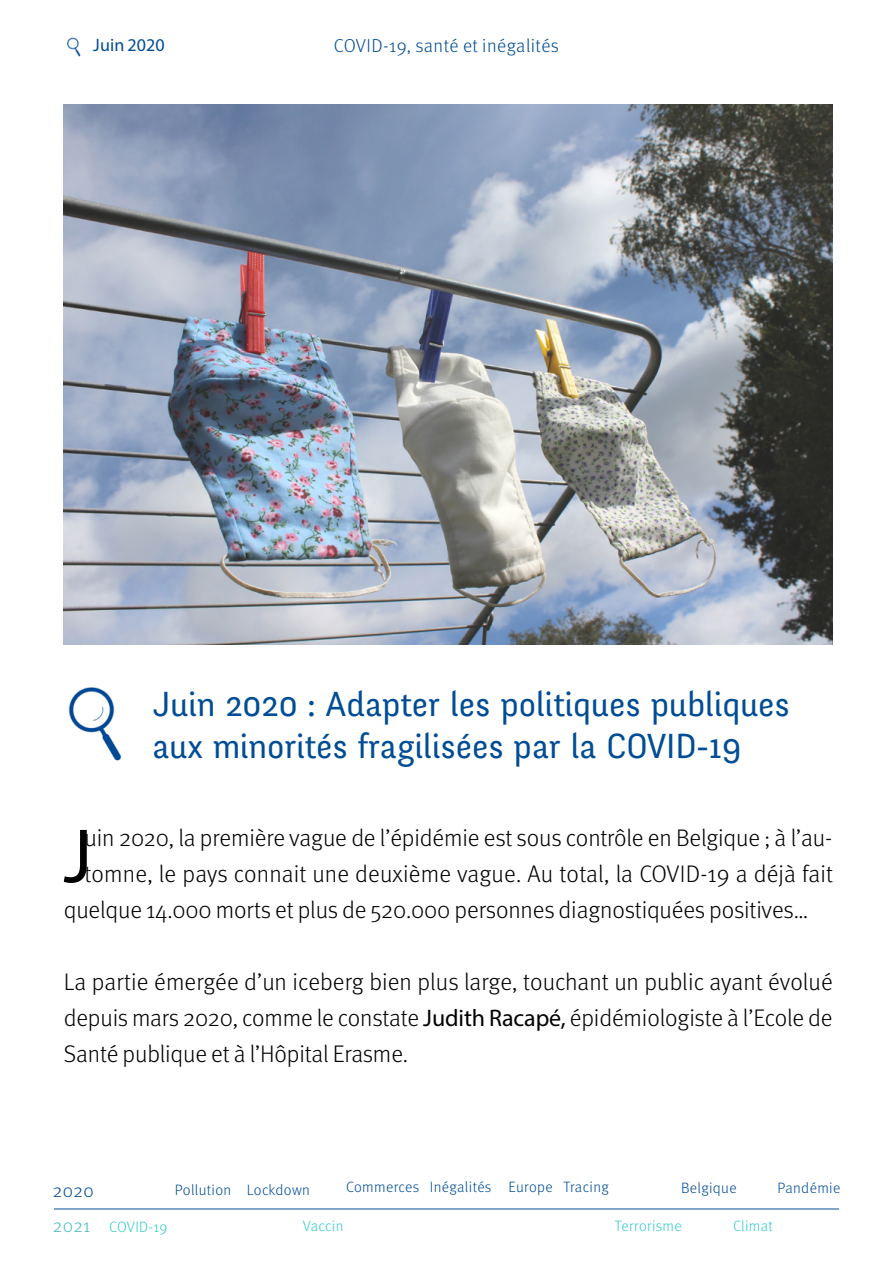
<style>
.page{position:relative;width:893px;height:1263px;background:#fff}
.page>*{position:absolute;margin:0;border:0;box-sizing:border-box;transform-origin:0 0}
.t1{font:77.4px "Myriad Pro";color:#000}
.t2{font:34.5px/41.4px "Fengardo Neue";color:#004d95}
.t3{font:300 24px/36px "Meta OT";letter-spacing:-.005em;color:#000;text-align:justify}
.t4{font:300 18.75px "Meta OT";letter-spacing:.025em;color:#004d95}
.t5{font:18px "Myriad Pro";letter-spacing:.005em;color:#004d95}
.t6{font:300 15px "Meta OT";letter-spacing:.025em;color:#004d95}
.t7{font:300 15px "Meta OT";letter-spacing:.025em;color:#3cc}
.s1{font-family:"Myriad Pro";font-weight:400}
.s2{font-size:18.75px;color:#4ebcc3}
</style>
<div class="page">
<img style="left:67px;top:37px;width:14px;height:19px">
<hr style="left:54px;top:1208px;width:785px;height:1px;background:#004d95">
<img style="left:64px;top:105px;width:769px;height:539px">
<img style="left:68px;top:687px;width:53px;height:74px">
<p class="t5" style="left:93px;top:33px;width:73px">Juin 2020</p>
<p class="t4" style="left:334px;top:35px;width:227px">COVID-19, santé et inégalités</p>
<h2 class="t2" style="left:152px;top:684px;width:639px">Juin 2020 : Adapter les politiques publiques aux minorités fragilisées par la COVID-19</h2>
<h1 class="t1" style="left:63px;top:808px;width:30px">J</h1>
<p class="t3" style="left:85px;top:820px;width:749px">uin 2020, la première vague de l’épidémie est sous contrôle en Belgique ; à l’au-</p>
<p class="t3" style="left:85px;top:856px;width:750px">tomne, le pays connait une deuxième vague. Au total, la COVID-19 a déjà fait</p>
<p class="t3" style="left:64px;top:892px;width:746px">quelque 14.000 morts et plus de 520.000 personnes diagnostiquées positives…</p>
<p class="t3" style="left:64px;top:964px;width:770px">La partie émergée d’un iceberg bien plus large, touchant un public ayant évolué depuis mars 2020, comme le constate <span class="s1">Judith Racapé,</span> épidémiologiste à l’Ecole de Santé publique et à l’Hôpital Erasme.</p>
<p class="t4" style="left:53px;top:1180px;width:42px">2020</p>
<p class="t7" style="left:53px;top:1218px;width:116px"><span class="s2">2021</span> COVID-19</p>
<p class="t6" style="left:430px;top:1178px;width:63px">Inégalités</p>
<p class="t6" style="left:564px;top:1178px;width:47px">Tracing</p>
<p class="t6" style="left:681px;top:1179px;width:57px">Belgique</p>
<p class="t6" style="left:777px;top:1179px;width:64px">Pandémie</p>
<p class="t7" style="left:733px;top:1217px;width:41px">Climat</p>
<p class="t6" style="left:346px;top:1178px;width:75px">Commerces</p>
<p class="t6" style="left:509px;top:1178px;width:46px">Europe</p>
<p class="t6" style="left:175px;top:1180px;width:137px">Pollution Lockdown</p>
<p class="t7" style="left:303px;top:1217px;width:42px">Vaccin</p>
<p class="t7" style="left:615px;top:1217px;width:68px">Terrorisme</p>
</div>
